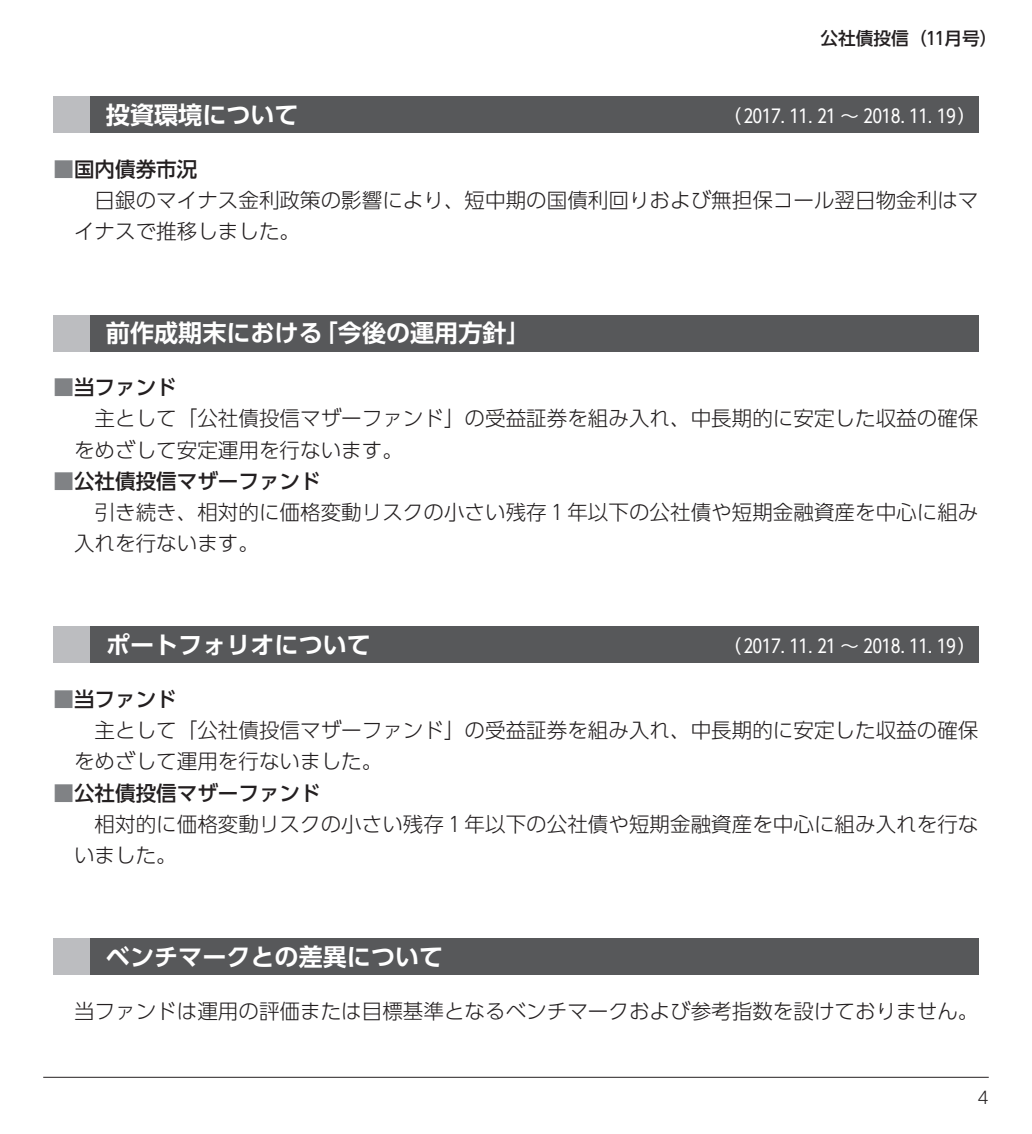
<style>
.page{position:relative;width:1032px;height:1134px;background:#fff}
.page>*{position:absolute;margin:0;border:0;box-sizing:border-box;transform-origin:0 0}
.t1{font:700 24px "UD Shin Go Pro De";color:#fff}
.t2{font:300 20.6px "UD Shin Go Pro";color:#231f20}
.t3{font:500 20.6px "UD Shin Go Pro";color:#231f20}
.t4{font:18.4px "UD Shin Go Pro";color:#fff}
.t5{font:500 17.8px "UD Shin Go Pro";color:#231f20}
.t6{font:17.8px "UD Shin Go Pro";color:#231f20}
.t7{font:17px "UD Shin Go Pro";color:#231f20}
.s1{color:#808285}
.s2{font-weight:300}
</style>
<div class="page">
<hr style="left:43px;top:1077px;width:946px;height:1px;background:#231f20">
<div style="left:54px;top:96px;width:924px;height:37px;background:#57585a"></div>
<div style="left:54px;top:96px;width:36px;height:37px;background:#bcbdc0"></div>
<div style="left:54px;top:315px;width:924px;height:36px;background:#57585a"></div>
<div style="left:54px;top:315px;width:36px;height:36px;background:#bcbdc0"></div>
<div style="left:54px;top:626px;width:924px;height:37px;background:#57585a"></div>
<div style="left:54px;top:626px;width:36px;height:37px;background:#bcbdc0"></div>
<div style="left:54px;top:938px;width:924px;height:37px;background:#57585a"></div>
<div style="left:54px;top:938px;width:36px;height:37px;background:#bcbdc0"></div>
<p class="t6" style="left:826px;top:19px;width:179px">公社債投信（11月号）</p>
<p class="t5" style="left:820px;top:24px;width:179px">公社債投信（11月号）</p>
<p class="t1" style="left:106px;top:95px;width:194px">投資環境について</p>
<p class="t4" style="left:723px;top:101px;width:255px">（ 2017. 11. 21 ～ 2018. 11. 19）</p>
<p class="t3" style="left:54px;top:152px;width:145px"><span class="s1">■</span>国内債券市況</p>
<p class="t2" style="left:95px;top:184px;width:885px">日銀のマイナス金利政策の影響により、短中期の国債利回りおよび無担保コール翌日物金利はマ</p>
<p class="t2" style="left:74px;top:215px;width:228px">イナスで推移しました。</p>
<p class="t1" style="left:106px;top:314px;width:426px">前作成期末における「今後の運用方針」</p>
<p class="t3" style="left:54px;top:371px;width:125px"><span class="s1">■</span>当ファンド</p>
<p class="t2" style="left:95px;top:402px;width:885px">主として「公社債投信マザーファンド」の受益証券を組み入れ、中長期的に安定した収益の確保</p>
<p class="t2" style="left:74px;top:433px;width:330px">をめざして安定運用を行ないます。</p>
<p class="t3" style="left:54px;top:464px;width:269px"><span class="s1">■</span>公社債投信マザーファンド</p>
<p class="t2" style="left:95px;top:495px;width:885px">引き続き、相対的に価格変動リスクの小さい残存 1 年以下の公社債や短期金融資産を中心に組み</p>
<p class="t2" style="left:74px;top:526px;width:186px">入れを行ないます。</p>
<p class="t1" style="left:106px;top:625px;width:267px">ポートフォリオについて</p>
<p class="t4" style="left:723px;top:631px;width:255px">（ 2017. 11. 21 ～ 2018. 11. 19）</p>
<p class="t3" style="left:54px;top:682px;width:125px"><span class="s1">■</span>当ファンド</p>
<p class="t2" style="left:95px;top:714px;width:885px">主として「公社債投信マザーファンド」の受益証券を組み入れ、中長期的に安定した収益の確保</p>
<p class="t2" style="left:74px;top:745px;width:310px">をめざして運用を行ないました。</p>
<p class="t3" style="left:54px;top:776px;width:269px"><span class="s1">■</span>公社債投信マザーファンド</p>
<p class="t2" style="left:95px;top:807px;width:885px">相対的に価格変動リスクの小さい残存 1 年以下の公社債や短期金融資産を中心に組み入れを行な</p>
<p class="t2" style="left:74px;top:838px;width:104px">いました。</p>
<p class="t1" style="left:106px;top:937px;width:339px">ベンチマークとの差異について</p>
<p class="t2" style="left:74px;top:994px;width:906px">当ファンドは運用の評価または目標基準となるベンチマークおよび参考指数を設けておりません。</p>
<p class="t7" style="left:977px;top:1081px;width:16px">4<span class="s2">4</span></p>
</div>
